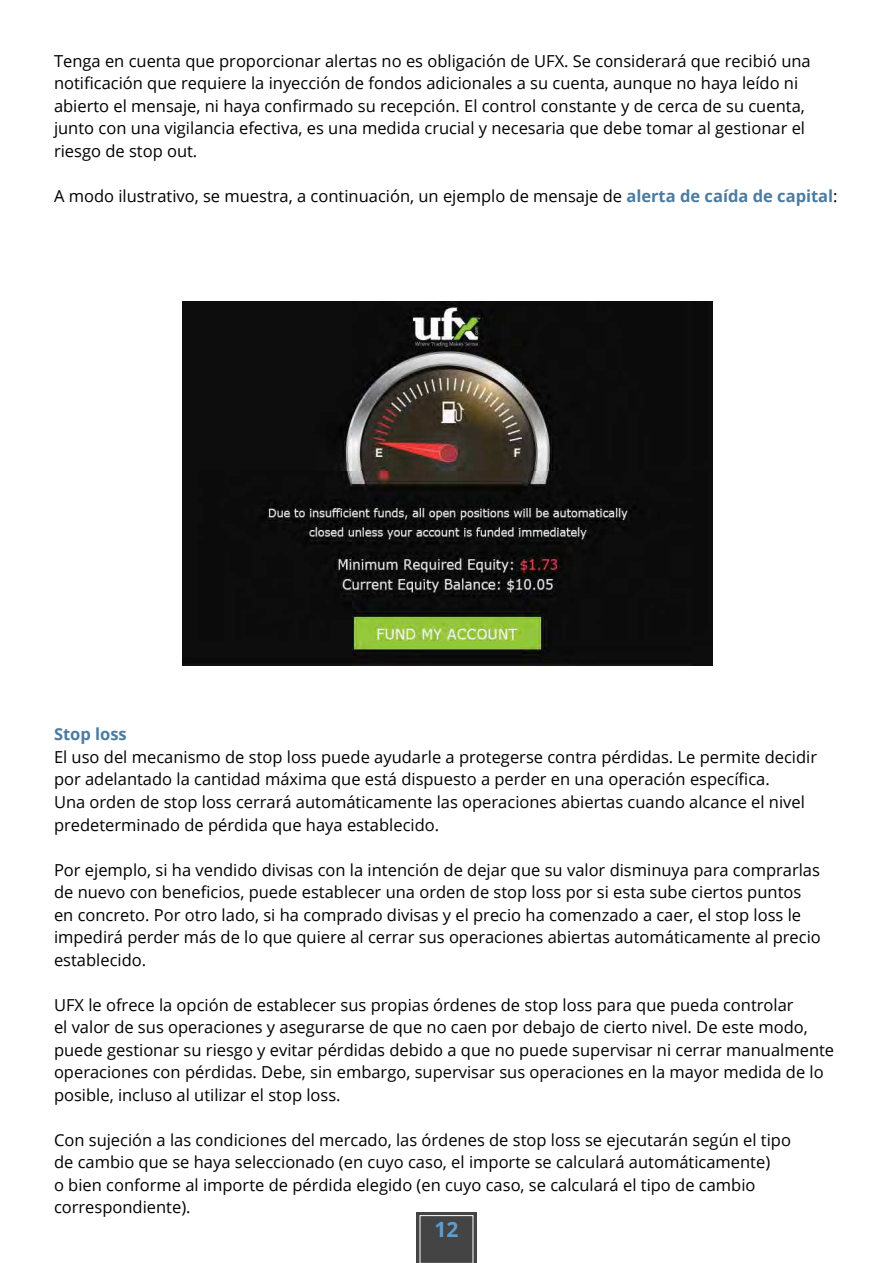
<style>
.page{position:relative;width:893px;height:1263px;background:#fff}
.page>*{position:absolute;margin:0;border:0;box-sizing:border-box;transform-origin:0 0}
.t1{font:700 21px "Open Sans";color:#5f9dce}
.t2{font:16.5px/22.5px "Open Sans";color:#000}
.t3{font:700 16.5px "Open Sans";color:#4c7ba1}
.s1{font-weight:700;color:#4c7ba1}
</style>
<div class="page">
<div style="left:416px;top:1212px;width:60px;height:51px;background:#444"></div>
<img style="left:182px;top:301px;width:530px;height:365px">
<p class="t2" style="left:54px;top:51px;width:758px">Tenga en cuenta que proporcionar alertas no es obligación de UFX. Se considerará que recibió una notificación que requiere la inyección de fondos adicionales a su cuenta, aunque no haya leído ni abierto el mensaje, ni haya confirmado su recepción. El control constante y de cerca de su cuenta, junto con una vigilancia efectiva, es una medida crucial y necesaria que debe tomar al gestionar el riesgo de stop out.</p>
<p class="t2" style="left:54px;top:186px;width:785px">A modo ilustrativo, se muestra, a continuación, un ejemplo de mensaje de <span class="s1">alerta de caída de capital</span>:</p>
<p class="t3" style="left:54px;top:728px;width:74px">Stop loss</p>
<p class="t2" style="left:54px;top:747px;width:765px">El uso del mecanismo de stop loss puede ayudarle a protegerse contra pérdidas. Le permite decidir por adelantado la cantidad máxima que está dispuesto a perder en una operación específica.<br>Una orden de stop loss cerrará automáticamente las operaciones abiertas cuando alcance el nivel predeterminado de pérdida que haya establecido.</p>
<p class="t2" style="left:54px;top:860px;width:768px">Por ejemplo, si ha vendido divisas con la intención de dejar que su valor disminuya para comprarlas de nuevo con beneficios, puede establecer una orden de stop loss por si esta sube ciertos puntos en concreto. Por otro lado, si ha comprado divisas y el precio ha comenzado a caer, el stop loss le impedirá perder más de lo que quiere al cerrar sus operaciones abiertas automáticamente al precio establecido.</p>
<p class="t2" style="left:54px;top:995px;width:782px">UFX le ofrece la opción de establecer sus propias órdenes de stop loss para que pueda controlar<br>el valor de sus operaciones y asegurarse de que no caen por debajo de cierto nivel. De este modo, puede gestionar su riesgo y evitar pérdidas debido a que no puede supervisar ni cerrar manualmente operaciones con pérdidas. Debe, sin embargo, supervisar sus operaciones en la mayor medida de lo posible, incluso al utilizar el stop loss.</p>
<p class="t2" style="left:54px;top:1130px;width:738px">Con sujeción a las condiciones del mercado, las órdenes de stop loss se ejecutarán según el tipo de cambio que se haya seleccionado (en cuyo caso, el importe se calculará automáticamente)<br>o bien conforme al importe de pérdida elegido (en cuyo caso, se calculará el tipo de cambio correspondiente).</p>
<p class="t1" style="left:434px;top:1221px;width:25px">12</p>
</div>
